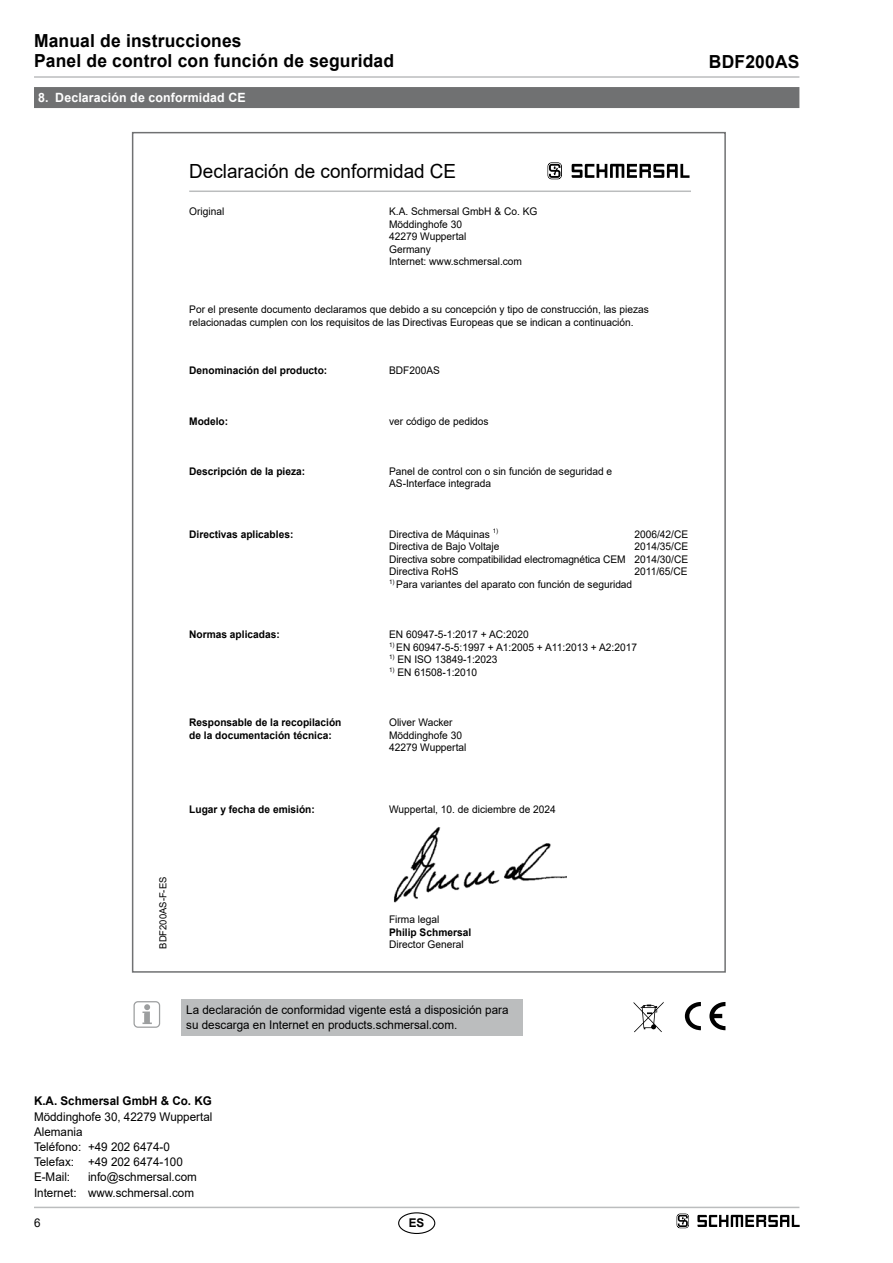
<style>
.page{position:relative;width:893px;height:1263px;background:#fff}
.page>*{position:absolute;margin:0;border:0;box-sizing:border-box;transform-origin:0 0}
.t1{font:19.5px "Arial";color:#000}
.t2{font:700 18px/20.2px "Arial";letter-spacing:.01em;color:#000}
.t3{font:700 12.75px "Arial";letter-spacing:.01em;color:#fff}
.t4{font:12px/15.1px "Arial";color:#000}
.t5{font:700 12px "Arial";color:#000}
.t6{font:10.5px/12.6px "Arial";color:#000}
.t7{font:700 10.5px/12.6px "Arial";color:#000}
.t8{font:9.75px "Arial";color:#000}
</style>
<div class="page">
<hr style="left:34px;top:1207px;width:765px;height:1px;background:#bbbdbe">
<hr style="left:34px;top:76px;width:765px;height:2px;background:#bbbdbe">
<div style="left:398px;top:1212px;width:37px;height:22px;border:1px solid #000;border-radius:50%"></div>
<div style="left:34px;top:87px;width:765px;height:21px;background:#707172"></div>
<img style="left:393px;top:827px;width:173px;height:76px">
<hr style="left:189px;top:190px;width:502px;height:2px;background:#bbbdbe">
<svg style="left:547px;top:162px;width:15px;height:17px"></svg>
<svg style="left:572px;top:164px;width:117px;height:14px"></svg>
<div style="left:181px;top:999px;width:342px;height:37px;background:#bbbdbe"></div>
<svg style="left:142px;top:1004px;width:10px;height:20px"></svg>
<div style="left:133px;top:1001px;width:27px;height:27px;border:1px solid #9c9e9f;border-radius:4px"></div>
<svg style="left:685px;top:1002px;width:16px;height:28px"></svg>
<svg style="left:709px;top:1002px;width:16px;height:28px"></svg>
<svg style="left:634px;top:1002px;width:30px;height:30px"></svg>
<svg style="left:677px;top:1213px;width:12px;height:15px"></svg>
<svg style="left:697px;top:1215px;width:102px;height:12px"></svg>
<h2 class="t2" style="left:34px;top:31px;width:362px">Manual de instrucciones<br>Panel de control con función de seguridad</h2>
<p class="t3" style="left:38px;top:89px;width:209px">8. Declaración de conformidad CE</p>
<h2 class="t2" style="left:709px;top:52px;width:92px">BDF200AS</h2>
<h1 class="t1" style="left:189px;top:158px;width:269px">Declaración de conformidad CE</h1>
<p class="t6" style="left:189px;top:205px;width:37px">Original</p>
<p class="t6" style="left:389px;top:205px;width:150px">K.A. Schmersal GmbH &amp; Co. KG<br>Möddinghofe 30<br>42279 Wuppertal<br>Germany<br>Internet: www.schmersal. com</p>
<p class="t6" style="left:189px;top:303px;width:461px">Por el presente documento declaramos que debido a su concepción y tipo de construcción, las piezas relacionadas cumplen con los requisitos de las Directivas Europeas que se indican a continuación.</p>
<p class="t7" style="left:189px;top:365px;width:140px">Denominación del producto:</p>
<p class="t6" style="left:389px;top:364px;width:52px">BDF200AS</p>
<p class="t7" style="left:189px;top:415px;width:41px">Modelo:</p>
<p class="t6" style="left:389px;top:414px;width:101px">ver código de pedidos</p>
<p class="t7" style="left:189px;top:465px;width:118px">Descripción de la pieza:</p>
<p class="t6" style="left:389px;top:465px;width:225px">Panel de control con o sin función de seguridad e<br>AS-Interface integrada</p>
<p class="t7" style="left:189px;top:528px;width:106px">Directivas aplicables:</p>
<p class="t6" style="left:389px;top:527px;width:238px">Directiva de Máquinas <sup>1)<br></sup>Directiva de Bajo Voltaje<br>Directiva sobre compatibilidad electromagnética CEM<br>Directiva RoHS</p>
<p class="t6" style="left:389px;top:578px;width:245px"><sup>1)</sup> Para variantes del aparato con función de seguridad</p>
<p class="t6" style="left:634px;top:527px;width:55px;text-align:justify">2006/42/CE 2014/35/CE 2014/30/CE 2011/65/CE</p>
<p class="t7" style="left:189px;top:628px;width:92px">Normas aplicadas:</p>
<p class="t6" style="left:389px;top:628px;width:141px">EN 60947-5-1:2017 + AC:2020</p>
<p class="t6" style="left:389px;top:641px;width:249px"><sup>1)</sup> EN 60947-5-5:1997 + A1:2005 + A11:2013 + A2:2017</p>
<p class="t6" style="left:389px;top:653px;width:110px"><sup>1)</sup> EN ISO 13849-1:2023</p>
<p class="t6" style="left:389px;top:666px;width:90px"><sup>1)</sup> EN 61508-1:2010</p>
<p class="t7" style="left:189px;top:716px;width:154px">Responsable de la recopilación de la documentación técnica:</p>
<p class="t6" style="left:389px;top:716px;width:79px">Oliver Wacker<br>Möddinghofe 30<br>42279 Wuppertal</p>
<p class="t7" style="left:189px;top:804px;width:127px">Lugar y fecha de emisión:</p>
<p class="t6" style="left:389px;top:803px;width:168px">Wuppertal, 10. de diciembre de 2024</p>
<p class="t8" style="left:156px;top:949px;width:73px;rotate:-90deg">BDF200AS-F-ES</p>
<p class="t6" style="left:389px;top:913px;width:52px">Firma legal</p>
<p class="t7" style="left:389px;top:926px;width:84px">Philip Schmersal</p>
<p class="t6" style="left:389px;top:938px;width:76px">Director General</p>
<p class="t4" style="left:186px;top:1002px;width:324px">La declaración de conformidad vigente está a disposición para su descarga en Internet en products.schmersal.com.</p>
<p class="t5" style="left:34px;top:1093px;width:179px">K.A. Schmersal GmbH &amp; Co. KG</p>
<p class="t4" style="left:34px;top:1109px;width:180px">Möddinghofe 30, 42279 Wuppertal<br>Alemania<br>Teléfono: +49 202 6474-0<br>Telefax: +49 202 6474-100<br>E-Mail:</p>
<p class="t4" style="left:34px;top:1169px;width:164px;text-align:right">info@schmersal.com<br>Internet: www.schmersal.com</p>
<p class="t4" style="left:34px;top:1215px;width:8px">6</p>
<p class="t5" style="left:409px;top:1214px;width:17px">ES</p>
</div>
